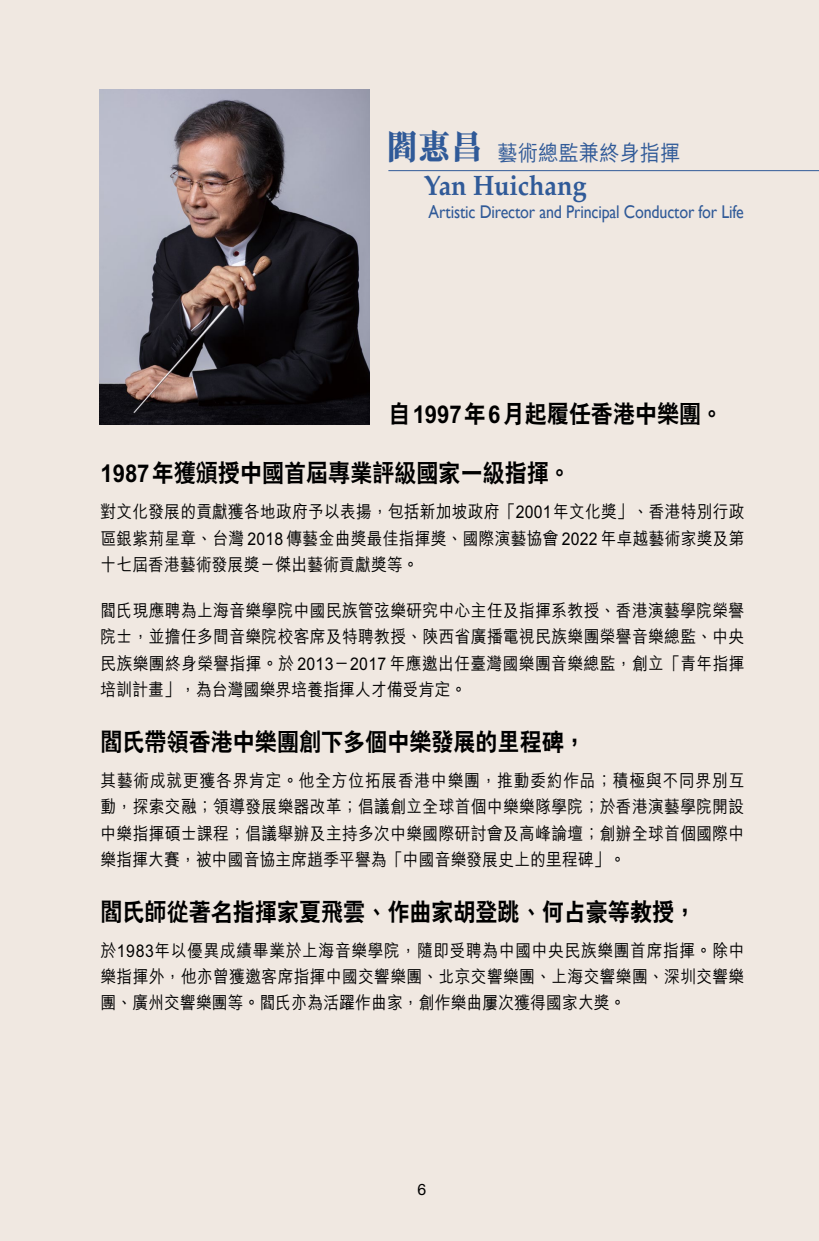
<style>
.page{position:relative;width:819px;height:1241px;background:#fff}
.page>*{position:absolute;margin:0;border:0;box-sizing:border-box;transform-origin:0 0}
.t1{font:800 35px "M Sung HK";color:#305a98;scale:.93 1}
.t2{font:700 28px "Palatino";color:#305a98;scale:.9 1}
.t3{font:800 24.5px "C Hei 2 HK";color:#000;scale:.9 1}
.t4{font:500 21.88px "M Hei HK";color:#305a98;scale:.93 1}
.t5{font:18.38px "Gill Sans";letter-spacing:-.01em;color:#305a98;scale:.87 1}
.t6{font:500 17.5px/26.2px "M Hei HK";letter-spacing:.01em;color:#000;text-align:justify;scale:.9 1}
.t7{font:15.75px "Helvetica Neue LT Pro";color:#000}
</style>
<div class="page">
<div style="left:0;top:0;width:819px;height:1240px;background:#f0e8e1"></div>
<img style="left:99px;top:89px;width:271px;height:335px">
<hr style="left:388px;top:170px;width:431px;height:1px;background:#305a98">
<h1 class="t1" style="left:386px;top:123px;width:107px">閻惠昌</h1>
<h2 class="t2" style="left:423px;top:161px;width:182px">Yan Huichang</h2>
<p class="t5" style="left:428px;top:201px;width:364px">Artistic Director and Principal Conductor for Life</p>
<p class="t4" style="left:497px;top:137px;width:198px">藝術總監兼終身指揮</p>
<h3 class="t3" style="left:388px;top:397px;width:373px">自1997年6月起履任香港中樂團。</h3>
<h3 class="t3" style="left:100px;top:457px;width:524px">1987年獲頒授中國首屆專業評級國家一級指揮。</h3>
<p class="t6" style="left:100px;top:497px;width:717px">對文化發展的貢獻獲各地政府予以表揚，包括新加坡政府「2001年文化獎」、香港特別行政區銀紫荊星章、台灣 2018 傳藝金曲獎最佳指揮獎、國際演藝協會 2022 年卓越藝術家獎及第十七屆香港藝術發展獎－傑出藝術貢獻獎等。</p>
<p class="t6" style="left:100px;top:596px;width:717px">閻氏現應聘為上海音樂學院中國民族管弦樂研究中心主任及指揮系教授、香港演藝學院榮譽院士，並擔任多間音樂院校客席及特聘教授、陝西省廣播電視民族樂團榮譽音樂總監、中央民族樂團終身榮譽指揮。於 2013－2017 年應邀出任臺灣國樂團音樂總監，創立「青年指揮培訓計畫」，為台灣國樂界培養指揮人才備受肯定。</p>
<h3 class="t3" style="left:100px;top:725px;width:541px">閻氏帶領香港中樂團創下多個中樂發展的里程碑，</h3>
<p class="t6" style="left:100px;top:766px;width:717px">其藝術成就更獲各界肯定。他全方位拓展香港中樂團，推動委約作品；積極與不同界別互動，探索交融；領導發展樂器改革；倡議創立全球首個中樂樂隊學院；於香港演藝學院開設中樂指揮碩士課程；倡議舉辦及主持多次中樂國際研討會及高峰論壇；創辦全球首個國際中樂指揮大賽，被中國音協主席趙季平譽為「中國音樂發展史上的里程碑」。</p>
<h3 class="t3" style="left:100px;top:895px;width:663px">閻氏師從著名指揮家夏飛雲、作曲家胡登跳、何占豪等教授，</h3>
<p class="t6" style="left:100px;top:935px;width:717px">於1983年以優異成績畢業於上海音樂學院，隨即受聘為中國中央民族樂團首席指揮。除中樂指揮外，他亦曾獲邀客席指揮中國交響樂團、北京交響樂團、上海交響樂團、深圳交響樂團、廣州交響樂團等。閻氏亦為活躍作曲家，創作樂曲屢次獲得國家大獎。</p>
<p class="t7" style="left:417px;top:1179px;width:10px">6</p>
</div>
